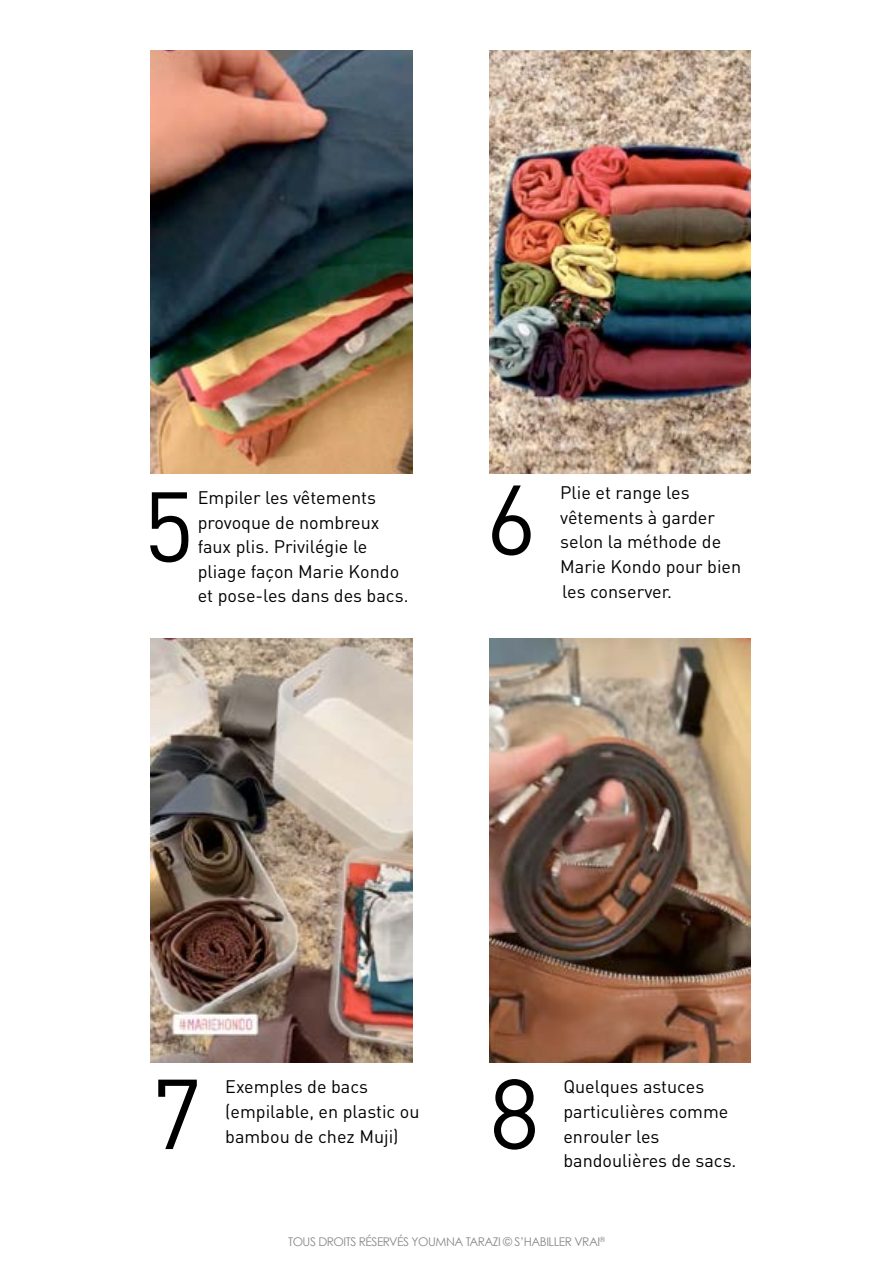
<style>
.page{position:relative;width:893px;height:1263px;background:#fff}
.page>*{position:absolute;margin:0;border:0;box-sizing:border-box;transform-origin:0 0}
.t1{font:97.5px "DIN";color:#000}
.t2{font:18px/24.6px "DIN";color:#000}
.t3{font:12px "Century Gothic";letter-spacing:-.04em;color:#888a8d}
</style>
<div class="page">
<img style="left:151px;top:50px;width:261px;height:423px">
<img style="left:151px;top:639px;width:261px;height:423px">
<img style="left:489px;top:50px;width:261px;height:423px">
<img style="left:489px;top:639px;width:261px;height:423px">
<h1 class="t1" style="left:143px;top:466px;width:52px">5</h1>
<h1 class="t1" style="left:486px;top:459px;width:52px">6</h1>
<p class="t2" style="left:198px;top:485px;width:212px">Empiler les vêtements provoque de nombreux faux plis. Privilégie le pliage façon Marie Kondo et pose-les dans des bacs.</p>
<p class="t2" style="left:560px;top:480px;width:183px">Plie et range les vêtements à garder selon la méthode de<br>Marie Kondo pour bien les conserver.</p>
<h1 class="t1" style="left:151px;top:1053px;width:52px">7</h1>
<h1 class="t1" style="left:489px;top:1053px;width:52px">8</h1>
<p class="t2" style="left:225px;top:1074px;width:196px">Exemples de bacs (empilable, en plastic ou bambou de chez M uji)</p>
<p class="t2" style="left:563px;top:1074px;width:175px">Quelques astuces particulières comme enrouler les bandoulières de sacs.</p>
<p class="t3" style="left:288px;top:1235px;width:318px">TOUS DROITS RÉSERVÉS YOUMNA TARAZI © S’HABILLER VRAI<sup>®</sup></p>
</div>
